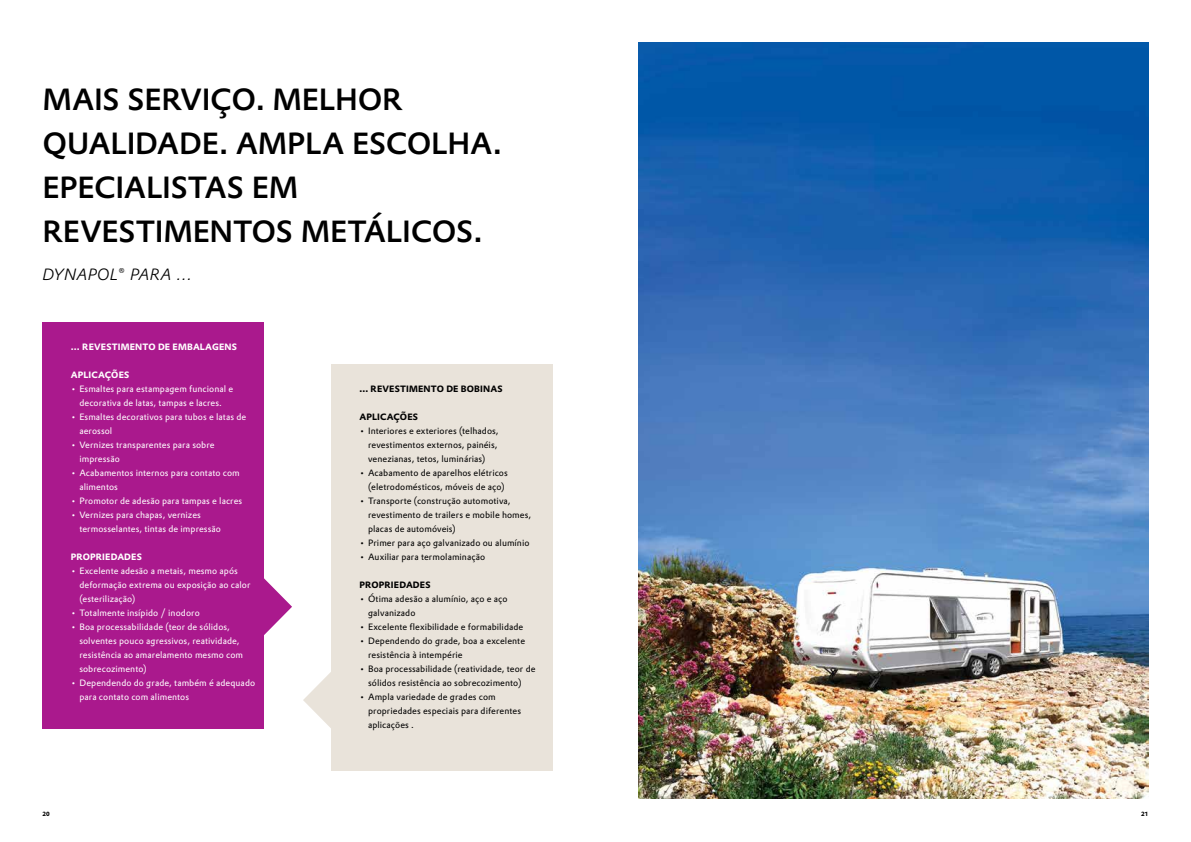
<style>
.page{position:relative;width:1191px;height:842px;background:#fff}
.page>*{position:absolute;margin:0;border:0;box-sizing:border-box;transform-origin:0 0}
.t1{font:500 30px/44px "Evonik Prokyon";letter-spacing:-.01em;color:#000}
.t2{font:italic 300 16px "Evonik Prokyon";letter-spacing:.02em;color:#000}
.t3{font:9px/14px "Evonik Prokyon";letter-spacing:.01em;color:#000}
.t4{font:9px/14px "Evonik Prokyon";letter-spacing:.01em;color:#fff}
.t5{font:700 9px "Evonik Prokyon";letter-spacing:.015em;color:#fff}
.t6{font:700 9px "Evonik Prokyon";letter-spacing:.015em;color:#000}
.t7{font:700 6px "Evonik Prokyon";color:#000}
</style>
<div class="page">
<div style="left:43px;top:322px;width:221px;height:406px;background:#aa198d"></div>
<svg style="left:264px;top:578px;width:28px;height:57px"></svg>
<img style="left:638px;top:42px;width:510px;height:756px">
<div style="left:331px;top:364px;width:221px;height:406px;background:#e9e3da"></div>
<svg style="left:303px;top:672px;width:28px;height:56px"></svg>
<h1 class="t1" style="left:43px;top:75px;width:461px">MAIS SERVIÇO. MELHOR<br>QUALIDADE. AMPLA ESCOLHA.<br>EPECIALISTAS EM<br>REVESTIMENTOS METÁLICOS.</h1>
<h2 class="t2" style="left:43px;top:262px;width:152px">DYNAPOL® PARA …</h2>
<p class="t5" style="left:71px;top:340px;width:168px">… REVESTIMENTO DE EMBALAGENS</p>
<p class="t5" style="left:71px;top:368px;width:60px">APLICAÇÕES</p>
<p class="t4" style="left:71px;top:381px;width:164px;text-align:center">• Esmaltes para estampagem funcional e decorativa de latas, tampas e lacres.</p>
<p class="t4" style="left:79px;top:409px;width:168px;text-indent:-9px">• Esmaltes decorativos para tubos e latas de aerossol</p>
<p class="t4" style="left:79px;top:437px;width:137px;text-indent:-9px">• Vernizes transparentes para sobre impressão</p>
<p class="t4" style="left:79px;top:465px;width:162px;text-indent:-9px">• Acabamentos internos para contato com alimentos</p>
<p class="t4" style="left:71px;top:493px;width:173px">• Promotor de adesão para tampas e lacres</p>
<p class="t4" style="left:79px;top:507px;width:143px;text-indent:-9px">• Vernizes para chapas, vernizes termosselantes, tintas de impressão</p>
<p class="t5" style="left:71px;top:550px;width:73px">PROPRIEDADES</p>
<p class="t4" style="left:79px;top:563px;width:172px;text-indent:-9px">• Excelente adesão a metais, mesmo após deformação extrema ou exposição ao calor (esterilização)</p>
<p class="t4" style="left:71px;top:605px;width:130px">• Totalmente insípido / inodoro</p>
<p class="t4" style="left:79px;top:619px;width:165px;text-indent:-9px">• Boa processabilidade (teor de sólidos, solventes pouco agressivos, reatividade, resistência ao amarelamento mesmo com sobrecozimento)</p>
<p class="t4" style="left:79px;top:675px;width:177px;text-indent:-9px">• Dependendo do grade, também é adequado para contato com alimentos</p>
<p class="t6" style="left:359px;top:382px;width:145px">... REVESTIMENTO DE BOBINAS</p>
<p class="t6" style="left:359px;top:410px;width:60px">APLICAÇÕES</p>
<p class="t3" style="left:368px;top:423px;width:132px;text-indent:-9px">• Interiores e exteriores (telhados, revestimentos externos, painéis, venezianas, tetos, luminárias)</p>
<p class="t3" style="left:359px;top:465px;width:150px;text-align:center">• Acabamento de aparelhos elétricos (eletrodomésticos, móveis de aço)</p>
<p class="t3" style="left:368px;top:493px;width:165px;text-indent:-9px">• Transporte (construção automotiva, revestimento de trailers e mobile homes, placas de automóveis)</p>
<p class="t3" style="left:359px;top:535px;width:171px">• Primer para aço galvanizado ou alumínio</p>
<p class="t3" style="left:359px;top:549px;width:127px">• Auxiliar para termolaminação</p>
<p class="t6" style="left:359px;top:578px;width:73px">PROPRIEDADES</p>
<p class="t3" style="left:368px;top:591px;width:141px;text-indent:-9px">• Ótima adesão a alumínio, aço e aço galvanizado</p>
<p class="t3" style="left:359px;top:619px;width:165px">• Excelente flexibilidade e formabilidade</p>
<p class="t3" style="left:368px;top:633px;width:158px;text-indent:-9px">• Dependendo do grade, boa a excelente resistência à intempérie</p>
<p class="t3" style="left:368px;top:661px;width:169px;text-indent:-9px">• Boa processabilidade (reatividade, teor de sólidos resistência ao sobrecozimento)</p>
<p class="t3" style="left:368px;top:689px;width:154px;text-indent:-9px">• Ampla variedade de grades com propriedades especiais para diferentes aplicações .</p>
<p class="t7" style="left:43px;top:809px;width:9px">20</p>
<p class="t7" style="left:1141px;top:809px;width:9px">21</p>
</div>
